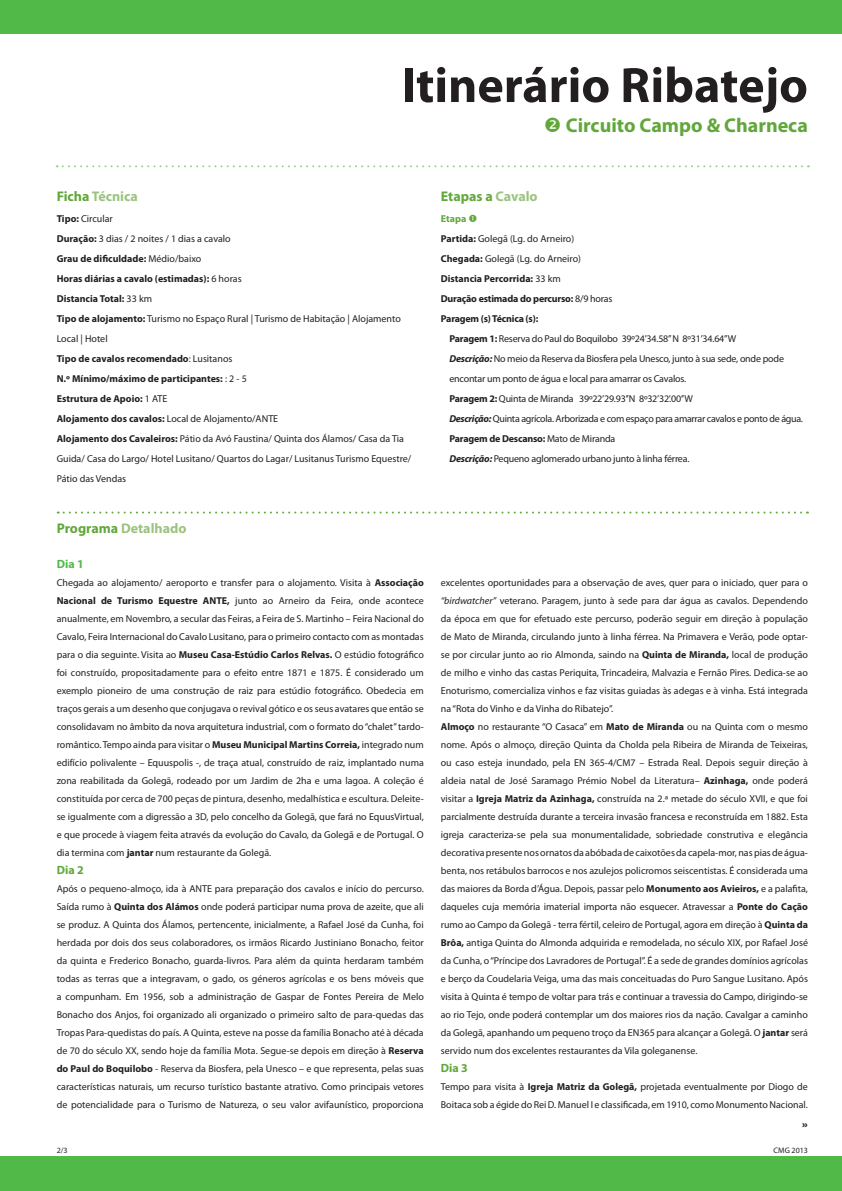
<style>
.page{position:relative;width:842px;height:1191px;background:#fff}
.page>*{position:absolute;margin:0;border:0;box-sizing:border-box;transform-origin:0 0}
.t1{font:700 50px "Myriad Pro";color:#231f20}
.t2{font:700 20px "Myriad Pro";color:#61a73a}
.t3{font:700 14px "Myriad Pro";color:#9bc37f}
.t4{font:700 14px "Myriad Pro";letter-spacing:-.005em;color:#61a73a}
.t5{font:700 12px "Myriad Pro";color:#61a73a}
.t6{font:700 12px "Myriad Pro";color:#51b948}
.t7{font:700 12px "Humanist 521 BT";color:#231f20}
.t8{font:10px/18px "Myriad Pro";color:#231f20}
.t9{font:10px/20px "Myriad Pro";letter-spacing:-.02em;color:#231f20}
.t10{font:700 10px/20px "Myriad Pro";letter-spacing:-.02em;color:#231f20}
.t11{font:8px "Myriad Pro";color:#231f20}
.s1{color:#61a73a}
.s2{font-weight:700}
.s3{color:#9bc37f}
.s4{font-weight:400}
.s5{font-weight:700;font-style:italic}
.s6{font-style:italic}
</style>
<div class="page">
<div style="left:0;top:0;width:842px;height:33px;background:#51b948"></div>
<div style="left:0;top:1157px;width:842px;height:34px;background:#51b948"></div>
<svg style="left:58px;top:511px;width:750px;height:2px"></svg>
<svg style="left:57px;top:165px;width:752px;height:2px"></svg>
<h1 class="t1" style="left:401px;top:53px;width:408px">Itinerário Ribatejo</h1>
<h2 class="t2" style="left:566px;top:112px;width:244px">Circuito Campo &amp; Charneca</h2>
<h3 class="t3" style="left:57px;top:188px;width:83px"><span class="s1">Ficha</span> Técnica</h3>
<p class="t8" style="left:57px;top:208px;width:356px;line-height:20px"><span class="s2">Tipo:</span> Circular<br><span class="s2">Duração:</span> 3 dias / 2 noites / 1 dias a cavalo<br><span class="s2">Grau de dificuldade:</span> Médio/baixo<br><span class="s2">Horas diárias a cavalo (estimadas):</span> 6 horas<br><span class="s2">Distancia Total:</span> 33 km<br><span class="s2">Tipo de alojamento:</span> Turismo no Espaço Rural | Turismo de Habitação | Alojamento Local | Hotel<br><span class="s2">Tipo de cavalos recomendado</span>: Lusitanos<br><span class="s2">N.º Mínimo/máximo de participantes:</span> : 2 - 5<br><span class="s2">Estrutura de Apoio:</span> 1 ATE<br><span class="s2">Alojamento dos cavalos:</span> Local de Alojamento/ANTE<br><span class="s2">Alojamento dos Cavaleiros:</span> Pátio da Avó Faustina/ Quinta dos Álamos/ Casa da Tia Guida/ Casa do Largo/ Hotel Lusitano/ Quartos do Lagar/ Lusitanus Turismo Equestre/ Pátio das Vendas</p>
<h3 class="t3" style="left:57px;top:519px;width:131px"><span class="s1">Programa</span> Detalhado</h3>
<p class="t6" style="left:57px;top:556px;width:29px">Dia 1</p>
<p class="t8" style="left:57px;top:573px;width:369px">Chegada ao alojamento/ aeroporto e transfer para o alojamento. Visita à <span class="s2">Associação<br>Nacional de Turismo Equestre ANTE</span></p>
<p class="t8" style="left:57px;top:591px;width:369px;text-align:justify;text-indent:170px"><span class="s2">,</span> junto ao Arneiro da Feira, onde acontece anualmente, em Novembro, a secular das Feiras, a Feira de S. Martinho – Feira Nacional do Cavalo, Feira Internacional do Cavalo Lusitano, para o primeiro contacto com as montadas para o dia seguinte. Visita ao <span class="s2">Museu Casa-Estúdio Carlos Relvas.</span> O estúdio fotográfico foi construído, propositadamente para o efeito entre 1871 e 1875. É considerado um exemplo pioneiro de uma construção de raiz para estúdio fotográfico. Obedecia em traços gerais a um desenho que conjugava o revival gótico e os seus avatares que então se consolidavam no âmbito da nova arquitetura industrial, com o formato do “chalet” tardo&shy;romântico. Tempo ainda para visitar o <span class="s2">Museu Municipal Martins Correia,</span> integrado num edifício polivalente – Equuspolis -, de traça atual, construído de raiz, implantado numa zona reabilitada da Golegã, rodeado por um Jardim de 2ha e uma lagoa. A coleção é constituída por cerca de 700 peças de pintura, desenho, medalhística e escultura. Deleite&shy;se igualmente com a digressão a 3D, pelo concelho da Golegã, que fará no EquusVirtual, e que procede à viagem feita através da evolução do Cavalo, da Golegã e de Portugal. O dia termina com <span class="s2">jantar</span> num restaurante da Golegã.</p>
<p class="t5" style="left:57px;top:862px;width:29px">Dia 2</p>
<p class="t8" style="left:57px;top:879px;width:369px;text-align:justify">Após o pequeno-almoço, ida à ANTE para preparação dos cavalos e início do percurso.<br>Saída rumo à <span class="s2">Quinta dos Alámos</span> onde poderá participar numa prova de azeite, que ali se produz. A Quinta dos Álamos, pertencente, inicialmente, a Rafael José da Cunha, foi herdada por dois dos seus colaboradores, os irmãos Ricardo Justiniano Bonacho, feitor da quinta e Frederico Bonacho, guarda-livros. Para além da quinta herdaram também todas as terras que a integravam, o gado, os géneros agrícolas e os bens móveis que a compunham. Em 1956, sob a administração de Gaspar de Fontes Pereira de Melo Bonacho dos Anjos, foi organizado ali organizado o primeiro salto de para-quedas das Tropas Para-quedistas do país. A Quinta, esteve na posse da família Bonacho até à década de 70 do século XX, sendo hoje da família Mota. Segue-se depois em direção à <span class="s2">Reserva do Paul do Boquilobo</span> - Reserva da Biosfera, pela Unesco – e que representa, pelas suas características naturais, um recurso turístico bastante atrativo. Como principais vetores de potencialidade para o Turismo de Natureza, o seu valor avifaunístico, proporciona</p>
<p class="t11" style="left:57px;top:1145px;width:12px">2/3</p>
<h3 class="t4" style="left:441px;top:188px;width:98px">Etapas a <span class="s3">Cavalo</span></h3>
<p class="t10" style="left:441px;top:208px;width:173px"><span class="s1">Etapa<br></span>Partida: <span class="s4">Golegã (Lg. do Arneiro)<br></span>Chegada: <span class="s4">Golegã (Lg. do Arneiro)<br></span>Distancia Percorrida: <span class="s4">33 km<br></span>Duração estimada do percurso: <span class="s4">8/9 horas<br></span>Paragem (s) Técnica (s):</p>
<p class="t9" style="left:449px;top:328px;width:355px"><span class="s2">Paragem 1:</span> Reserva do Paul do Boquilobo 39º24’34.58’’ N 8º31’34.64’’W<br><span class="s5">Descrição:</span> No meio da Reserva da Biosfera pela Unesco, junto à sua sede, onde pode encontar um ponto de água e local para amarrar os Cavalos.<br><span class="s2">Paragem 2:</span> Quinta de Miranda 39º22’29.93’’N 8º32’32’.00’’W<br><span class="s5">Descrição:</span> Quinta agrícola. Arborizada e com espaço para amarrar cavalos e ponto de água.<br><span class="s2">Paragem de Descanso:</span> Mato de Miranda<br><span class="s5">Descrição:</span> Pequeno aglomerado urbano junto à linha férrea.</p>
<p class="t8" style="left:441px;top:573px;width:369px">excelentes oportunidades para a observação de aves, quer para o iniciado, quer para o <span class="s6">“birdwatcher”</span> veterano. Paragem, junto à sede para dar água as cavalos. Dependendo da época em que for efetuado este percurso, poderão seguir em direção à população de Mato de Miranda, circulando junto à linha férrea. Na Primavera e Verão, pode optar&shy;se por circular junto ao rio Almonda, saindo na <span class="s2">Quinta de Miranda,</span> local de produção de milho e vinho das castas Periquita, Trincadeira, Malvazia e Fernão Pires. Dedica-se ao Enoturismo, comercializa vinhos e faz visitas guiadas às adegas e à vinha. Está integrada na “Rota do Vinho e da Vinha do Ribatejo”.<br><span class="s2">Almoço</span> no restaurante “O Casaca” em <span class="s2">Mato de Miranda</span> ou na Quinta com o mesmo nome. Após o almoço, direção Quinta da Cholda pela Ribeira de Miranda de Teixeiras, ou caso esteja inundado, pela EN 365-4/CM7 – Estrada Real. Depois seguir direção à aldeia natal de José Saramago Prémio Nobel da Literatura– <span class="s2">Azinhaga,</span> onde poderá visitar a <span class="s2">Igreja Matriz da Azinhaga,</span> construída na 2.ª metade do século XVII, e que foi parcialmente destruída durante a terceira invasão francesa e reconstruída em 1882. Esta igreja caracteriza-se pela sua monumentalidade, sobriedade construtiva e elegância decorativa presente nos ornatos da abóbada de caixotões da capela-mor, nas pias de água&shy;benta, nos retábulos barrocos e nos azulejos policromos seiscentistas. É considerada uma das maiores da Borda d’Água. Depois, passar pelo <span class="s2">Monumento aos Avieiros,</span> e a palafita, daqueles cuja memória imaterial importa não esquecer. Atravessar a <span class="s2">Ponte do Cação </span>rumo ao Campo da Golegã - terra fértil, celeiro de Portugal, agora em direção à <span class="s2">Quinta da Brôa,</span> antiga Quinta do Almonda adquirida e remodelada, no século XIX, por Rafael José da Cunha, o “Príncipe dos Lavradores de Portugal”. É a sede de grandes domínios agrícolas e berço da Coudelaria Veiga, uma das mais conceituadas do Puro Sangue Lusitano. Após visita à Quinta é tempo de voltar para trás e continuar a travessia do Campo, dirigindo-se ao rio Tejo, onde poderá contemplar um dos maiores rios da nação. Cavalgar a caminho da Golegã, apanhando um pequeno troço da EN365 para alcançar a Golegã. O <span class="s2">jantar</span> será servido num dos excelentes restaurantes da Vila goleganense.</p>
<p class="t5" style="left:441px;top:1060px;width:29px">Dia 3</p>
<p class="t8" style="left:441px;top:1077px;width:369px">Tempo para visita à <span class="s2">Igreja Matriz da Golegã,</span> projetada eventualmente por Diogo de<br>Boitaca sob a égide do Rei D. Manuel I e classificada, em 1910, como Monumento Nacional.</p>
<p class="t7" style="left:802px;top:1116px;width:8px">»</p>
<p class="t11" style="left:774px;top:1145px;width:36px">CMG 2013</p>
</div>
